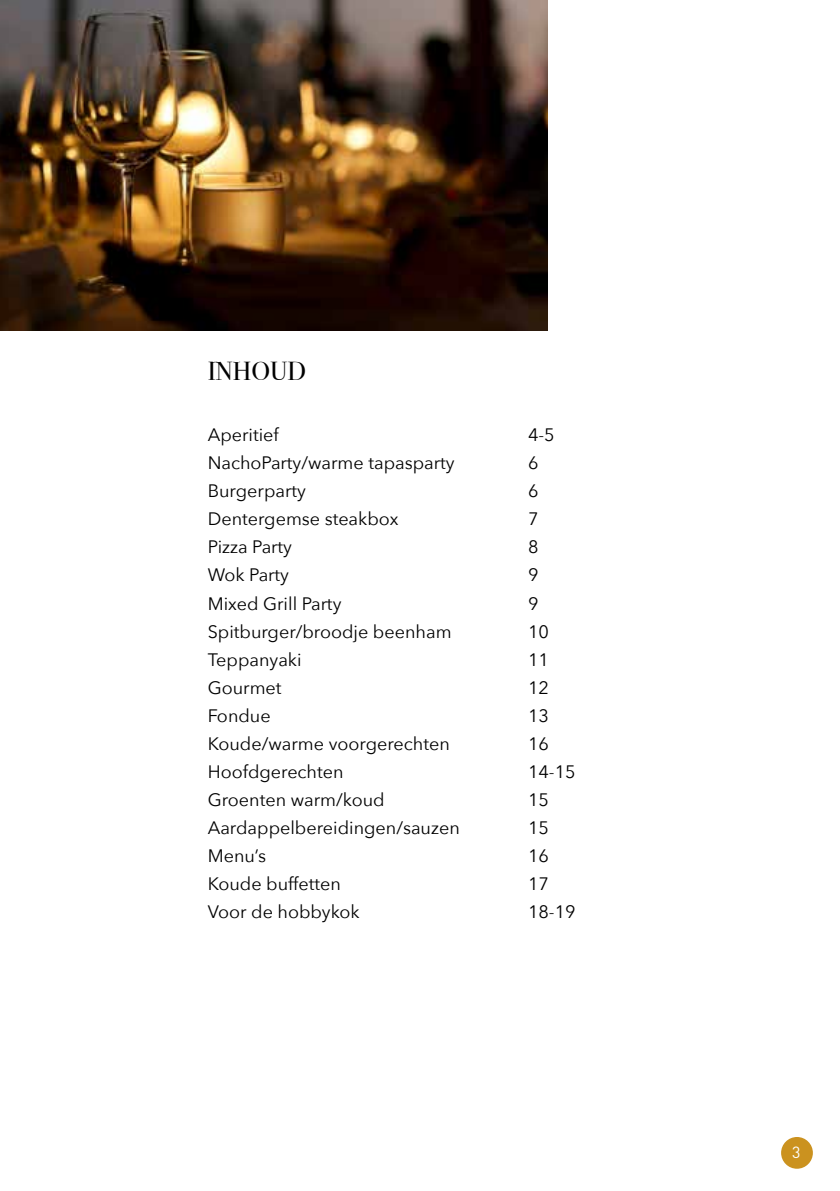
<style>
.page{position:relative;width:840px;height:1191px;background:#fff}
.page>*{position:absolute;margin:0;border:0;box-sizing:border-box;transform-origin:0 0}
.t1{font:26px "Bodoni Svty Two ITCTT";color:#000}
.t2{font:18px "Avenir Next";color:#000}
.t3{font:16px "DINOT";color:#fff}
</style>
<div class="page">
<img style="left:0;top:0;width:547px;height:330px">
<div style="left:780px;top:1137px;width:32px;height:31px;background:#cb921f;border-radius:50%"></div>
<h1 class="t1" style="left:207px;top:350px;width:100px">INHOUD</h1>
<p class="t2" style="left:207px;top:420px;width:73px">Aperitief</p>
<p class="t2" style="left:528px;top:420px;width:28px">4-5</p>
<p class="t2" style="left:207px;top:448px;width:248px">NachoParty/warme tapasparty</p>
<p class="t2" style="left:528px;top:448px;width:12px">6</p>
<p class="t2" style="left:207px;top:476px;width:100px">Burgerparty</p>
<p class="t2" style="left:527px;top:476px;width:12px">6</p>
<p class="t2" style="left:207px;top:504px;width:192px">Dentergemse steakbox</p>
<p class="t2" style="left:528px;top:504px;width:12px">7</p>
<p class="t2" style="left:207px;top:532px;width:86px">Pizza Party</p>
<p class="t2" style="left:528px;top:532px;width:12px">8</p>
<p class="t2" style="left:207px;top:560px;width:83px">Wok Party</p>
<p class="t2" style="left:528px;top:560px;width:12px">9</p>
<p class="t2" style="left:207px;top:588px;width:135px">Mixed Grill Party</p>
<p class="t2" style="left:528px;top:588px;width:12px">9</p>
<p class="t2" style="left:207px;top:616px;width:245px">Spitburger/broodje beenham</p>
<p class="t2" style="left:528px;top:616px;width:22px">10</p>
<p class="t2" style="left:207px;top:644px;width:95px">Teppanyaki</p>
<p class="t2" style="left:528px;top:644px;width:22px">11</p>
<p class="t2" style="left:207px;top:672px;width:75px">Gourmet</p>
<p class="t2" style="left:528px;top:672px;width:22px">12</p>
<p class="t2" style="left:207px;top:700px;width:64px">Fondue</p>
<p class="t2" style="left:528px;top:700px;width:22px">13</p>
<p class="t2" style="left:207px;top:728px;width:243px">Koude/warme voorgerechten</p>
<p class="t2" style="left:528px;top:728px;width:22px">16</p>
<p class="t2" style="left:207px;top:756px;width:137px">Hoofdgerechten</p>
<p class="t2" style="left:527px;top:756px;width:49px">14-15</p>
<p class="t2" style="left:207px;top:784px;width:178px">Groenten warm/koud</p>
<p class="t2" style="left:528px;top:784px;width:22px">15</p>
<p class="t2" style="left:207px;top:812px;width:253px">Aardappelbereidingen/sauzen</p>
<p class="t2" style="left:527px;top:812px;width:22px">15</p>
<p class="t2" style="left:207px;top:840px;width:60px">Menu’s</p>
<p class="t2" style="left:528px;top:840px;width:22px">16</p>
<p class="t2" style="left:207px;top:868px;width:134px">Koude buffetten</p>
<p class="t2" style="left:528px;top:868px;width:22px">17</p>
<p class="t2" style="left:207px;top:896px;width:153px">Voor de hobbykok</p>
<p class="t2" style="left:528px;top:896px;width:49px">18-19</p>
<p class="t3" style="left:791px;top:1141px;width:10px">3</p>
</div>
